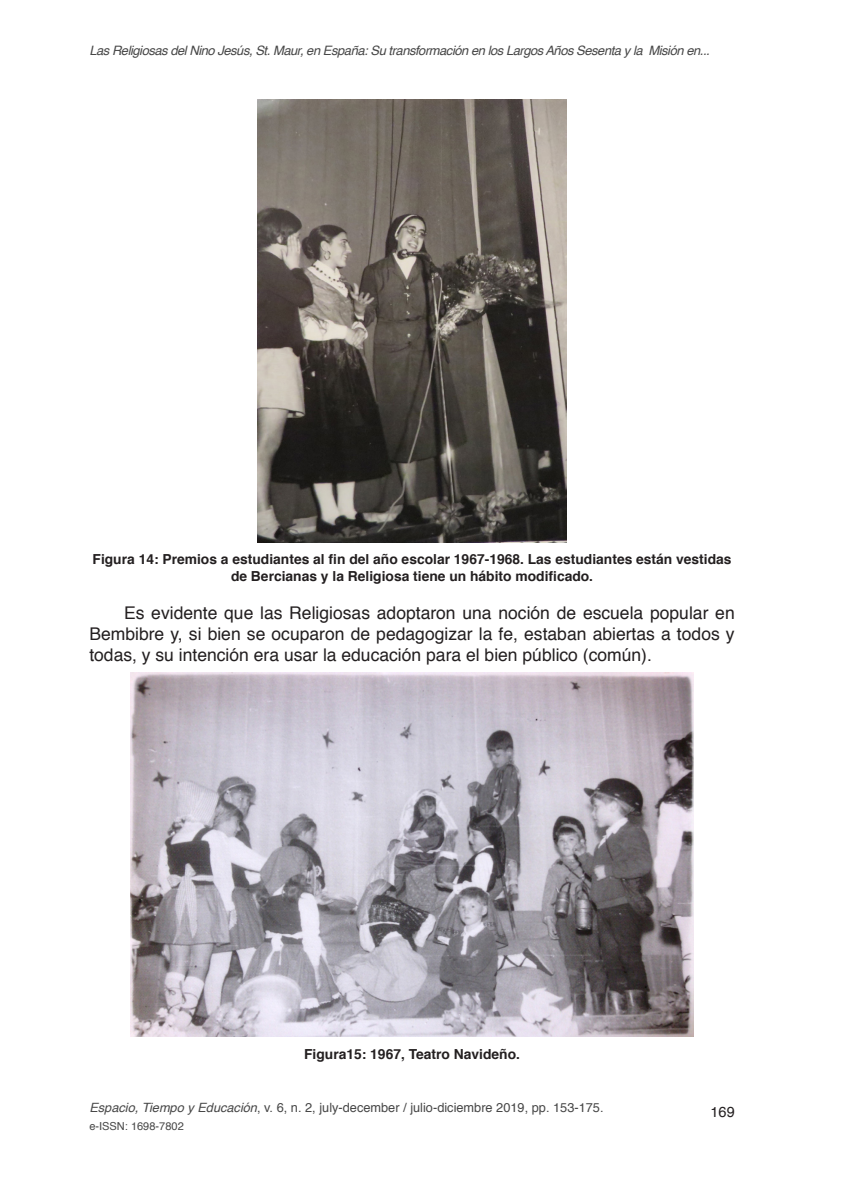
<style>
.page{position:relative;width:844px;height:1191px;background:#fff}
.page>*{position:absolute;margin:0;border:0;box-sizing:border-box;transform-origin:0 0}
.Cuerpo_de_texto{font:17.5px/21px "Helvetica";color:#231f20;text-align:justify}
.t1{font:14.53px "Helvetica";color:#231f20}
.pie_img_tabla{font:700 13.83px/16.6px "Helvetica";color:#231f20;text-align:center}
.t2{font:italic 12.95px "Helvetica";letter-spacing:-.035em;color:#474747}
.t3{font:12.78px "Helvetica";color:#474747}
.t4{font:11.03px "Helvetica";color:#474747}
.s1{font-style:italic}
</style>
<div class="page">
<img style="left:257px;top:99px;width:309px;height:443px">
<img style="left:131px;top:672px;width:562px;height:364px">
<p class="t2" style="left:89px;top:40px;width:621px">Las Religiosas del Nino Jesús, St. Maur, en España: Su transformación en los Largos Años Sesenta y la Misión en...</p>
<p class="pie_img_tabla" style="left:92px;top:551px;width:640px">Figura 14: Premios a estudiantes al fin del año escolar 1967-1968. Las estudiantes están vestidas de Bercianas y la Religiosa tiene un hábito modificado.</p>
<p class="Cuerpo_de_texto" style="left:89px;top:602px;width:646px;text-indent:35px">Es evidente que las Religiosas adoptaron una noción de escuela popular en Bembibre y, si bien se ocuparon de pedagogizar la fe, estaban abiertas a todos y todas, y su intención era usar la educación para el bien público (común).</p>
<p class="pie_img_tabla" style="left:304px;top:1046px;width:217px">Figura15: 1967, Teatro Navideño.</p>
<p class="t3" style="left:89px;top:1097px;width:515px"><span class="s1">Espacio, Tiempo y Educación</span>, v. 6, n. 2, july-december / julio-diciembre 2019, pp. 153-175.</p>
<p class="t4" style="left:89px;top:1117px;width:96px">e-ISSN: 1698-7802</p>
<p class="t1" style="left:710px;top:1100px;width:26px">169</p>
</div>
